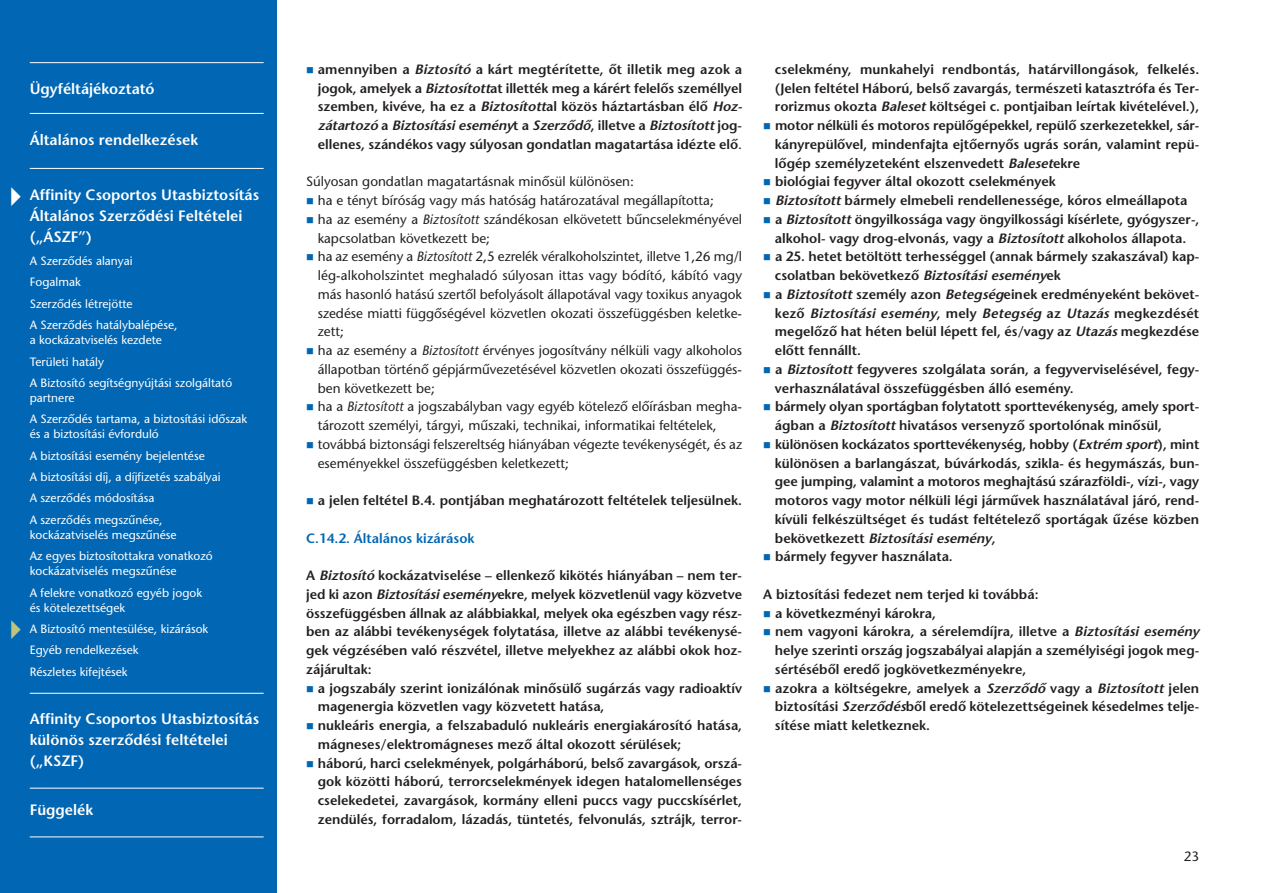
<style>
.page{position:relative;width:1263px;height:893px;background:#fff}
.page>*{position:absolute;margin:0;border:0;box-sizing:border-box;transform-origin:0 0}
.t1{font:15px/21px "ITC Stone Sans M Semi";color:#fff}
.t2{font:13.5px/18.8px "ITC Stone Sans M Semi";color:#231f20;text-align:justify}
.t3{font:13.5px/18.8px "ITC Stone Sans M";color:#231f20}
.t4{font:13.5px "ITC Stone Sans M Semi";color:#0166b3}
.t5{font:12px/15px "ITC Stone Sans M";color:#fff}
.s1{color:#0166b3}
.s2{font-style:italic}
.s3{font-family:"ITC Stone Sans M"}
</style>
<div class="page">
<div style="left:0;top:0;width:276px;height:893px;background:#0166b3"></div>
<hr style="left:30px;top:62px;width:234px;height:1px;background:#fff">
<hr style="left:30px;top:113px;width:234px;height:1px;background:#fff">
<hr style="left:30px;top:168px;width:234px;height:1px;background:#fff">
<hr style="left:30px;top:693px;width:234px;height:1px;background:#fff">
<hr style="left:30px;top:788px;width:234px;height:1px;background:#fff">
<hr style="left:30px;top:836px;width:234px;height:1px;background:#fff">
<p class="t1" style="left:30px;top:80px;width:126px">Ügyféltájékoztató</p>
<p class="t1" style="left:30px;top:130px;width:170px">Általános rendelkezések</p>
<p class="t1" style="left:30px;top:185px;width:231px">Affinity Csoportos Utasbiztosítás<br>Általános Szerződési Feltételei („ÁSZF”)</p>
<p class="t5" style="left:30px;top:255px;width:104px">A Szerződés alanyai</p>
<p class="t5" style="left:30px;top:276px;width:53px">Fogalmak</p>
<p class="t5" style="left:30px;top:297px;width:104px">Szerződés létrejötte</p>
<p class="t5" style="left:30px;top:319px;width:149px">A Szerződés hatálybalépése, a kockázatviselés kezdete</p>
<p class="t5" style="left:30px;top:355px;width:76px">Területi hatály</p>
<p class="t5" style="left:30px;top:377px;width:204px">A Biztosító segítségnyújtási szolgáltató partnere</p>
<p class="t5" style="left:30px;top:413px;width:219px">A Szerződés tartama, a biztosítási időszak és a biztosítási évforduló</p>
<p class="t5" style="left:30px;top:449px;width:176px">A biztosítási esemény bejelentése</p>
<p class="t5" style="left:30px;top:471px;width:192px">A biztosítási díj, a díjfizetés szabályai</p>
<p class="t5" style="left:30px;top:492px;width:126px">A szerződés módosítása</p>
<p class="t5" style="left:30px;top:513px;width:148px">A szerződés megszűnése, kockázatviselés megszűnése</p>
<p class="t5" style="left:30px;top:550px;width:184px">Az egyes biztosítottakra vonatkozó kockázatviselés megszűnése</p>
<p class="t5" style="left:30px;top:586px;width:174px">A felekre vonatkozó egyéb jogok és kötelezettségek</p>
<p class="t5" style="left:30px;top:623px;width:180px">A Biztosító mentesülése, kizárások</p>
<p class="t5" style="left:30px;top:644px;width:110px">Egyéb rendelkezések</p>
<p class="t5" style="left:30px;top:665px;width:99px">Részletes kifejtések</p>
<p class="t1" style="left:30px;top:710px;width:231px">Affinity Csoportos Utasbiztosítás különös szerződési feltételei („KSZF)</p>
<p class="t1" style="left:30px;top:801px;width:65px">Függelék</p>
<p class="t2" style="left:318px;top:61px;width:429px;text-align:left;text-indent:-12px"><span class="s1">■</span> amennyiben a <span class="s2">Biztosító</span> a kárt megtérítette, őt illetik meg azok a jogok, amelyek a <span class="s2">Biztosított</span>at illették meg a kárért felelős személlyel szemben, kivéve, ha ez a <span class="s2">Biztosított</span>al közös háztartásban élő <span class="s2">Hoz&shy;zátartozó</span> a <span class="s2">Biztosításiesemény</span>t a <span class="s2">Szerződő</span>, i l l e t v e a <span class="s2">Biztosított</span>j o g - ellenes, szándékos vagy súlyosan gondatlan magatartása idézte elő<span class="s3">.</span></p>
<p class="t3" style="left:306px;top:174px;width:329px">Súlyosan gondatlan magatartásnak minősül különösen:</p>
<p class="t3" style="left:306px;top:193px;width:409px"><span class="s1">■</span> ha e tényt bíróság vagy más hatóság határozatával megállapította;</p>
<p class="t3" style="left:318px;top:211px;width:426px;text-indent:-12px"><span class="s1">■</span> ha az esemény a <span class="s2">Biztosított</span> szándékosan elkövetett bűncselekményével kapcsolatban következett be;</p>
<p class="t3" style="left:318px;top:249px;width:426px;text-align:justify;text-indent:-12px"><span class="s1">■</span> ha az esemény a <span class="s2">Biztosított</span> 2,5 ezrelék véralkoholszintet, illetve 1,26 mg/l lég-alkoholszintet meghaladó súlyosan ittas vagy bódító, kábító vagy más hasonló hatású szertől befolyásolt állapotával vagy toxikus anyagok szedése miatti függőségével közvetlen okozati összefüggésben keletke&shy;zett;</p>
<p class="t3" style="left:318px;top:343px;width:426px;text-align:justify;text-indent:-12px"><span class="s1">■</span> ha az esemény a <span class="s2">Biztosított</span> érvényes jogosítvány nélküli vagy alkoholos állapotban történő gépjárművezetésével közvetlen okozati összefüggés&shy;ben következett be;</p>
<p class="t3" style="left:318px;top:399px;width:426px;text-indent:-12px"><span class="s1">■</span> ha a <span class="s2">Biztosított</span> a jogszabályban vagy egyéb kötelező előírásban megha&shy;tározott személyi, tárgyi, műszaki, technikai, informatikai feltételek,</p>
<p class="t3" style="left:318px;top:436px;width:426px;text-indent:-12px"><span class="s1">■</span> továbbá biztonsági felszereltség hiányában végezte tevékenységét, és az eseményekkel összefüggésben keletkezett;</p>
<p class="t2" style="left:306px;top:493px;width:437px"><span class="s1">■</span> a jelen feltétel B.4. pontjában meghatározott feltételek teljesülnek.</p>
<p class="t4" style="left:306px;top:533px;width:170px">C.14.2. Általános kizárások</p>
<p class="t2" style="left:306px;top:568px;width:437px">A <span class="s2">Biztosító</span> kockázatviselése – ellenkező kikötés hiányában – nem ter&shy;jed ki azon <span class="s2">Biztosításiesemény</span>ekre, melyek közvetlenül vagy közvetve összefüggésben állnak az alábbiakkal, melyek oka egészben vagy rész&shy;ben az alábbi tevékenységek folytatása, illetve az alábbi tevékenysé&shy;gek végzésében való részvétel, illetve melyekhez az alábbi okok hoz&shy;zájárultak:</p>
<p class="t2" style="left:318px;top:680px;width:426px;text-indent:-12px"><span class="s1">■</span> a jogszabály szerint ionizálónak minősülő sugárzás vagy radioaktív magenergia közvetlen vagy közvetett hatása,</p>
<p class="t2" style="left:318px;top:718px;width:426px;text-indent:-12px"><span class="s1">■</span> nukleáris energia, a felszabaduló nukleáris energiakárosító hatása, mágneses/elektromágneses mező által okozott sérülések;</p>
<p class="t2" style="left:318px;top:755px;width:426px;text-indent:-12px"><span class="s1">■</span> háború, harci cselekmények, polgárháború, belső zavargások, orszá&shy;gok közötti háború, terrorcselekmények idegen hatalomellenséges cselekedetei, zavargások, kormány elleni puccs vagy puccskísérlet, zendülés, forradalom, lázadás, tüntetés, felvonulás, sztrájk, terror-</p>
<p class="t2" style="left:775px;top:61px;width:426px">cselekmény, munkahelyi rendbontás, határvillongások, felkelés. (Jelen feltétel Háború, belső zavargás, természeti katasztrófa és Ter&shy;rorizmus okozta <span class="s2">Baleset</span> költségei c. pontjaiban leírtak kivételével.),</p>
<p class="t2" style="left:775px;top:118px;width:426px;text-indent:-12px"><span class="s1">■</span> motor nélküli és motoros repülőgépekkel, repülő szerkezetekkel, sár&shy;kányrepülővel, mindenfajta ejtőernyős ugrás során, valamint repü&shy;lőgép személyzeteként elszenvedett <span class="s2">Baleset</span>ekre</p>
<p class="t2" style="left:763px;top:174px;width:294px"><span class="s1">■</span> biológiai fegyver által okozott cselekmények</p>
<p class="t2" style="left:763px;top:193px;width:426px"><span class="s1">■</span> <span class="s2">Biztosított</span> bármely elmebeli rendellenessége, kóros elmeállapota</p>
<p class="t2" style="left:763px;top:211px;width:437px;text-align:center"><span class="s1">■</span> a <span class="s2">Biztosított</span> öngyilkossága vagy öngyilkossági kísérlete, gyógyszer-, alkohol- vagy drog-elvonás, vagy a <span class="s2">Biztosított</span> alkoholos állapota.</p>
<p class="t2" style="left:775px;top:249px;width:426px;text-indent:-12px"><span class="s1">■</span> a 25. hetet betöltött terhességgel (annak bármely szakaszával) kap&shy;csolatban bekövetkező <span class="s2">Biztosítási esemény</span>ek</p>
<p class="t2" style="left:775px;top:286px;width:426px;text-indent:-12px"><span class="s1">■</span> a <span class="s2">Biztosított</span> személy azon <span class="s2">Betegség</span>einek eredményeként bekövet&shy;k e z ő <span class="s2">Biztosítási esemény</span>, m e l y <span class="s2">Betegség</span> a z <span class="s2">Utazás</span> m e g k e z d é s é t megelőző hat héten belül lépett fel, és/vagy az <span class="s2">Utazás</span> megkezdése előtt fennállt.</p>
<p class="t2" style="left:775px;top:361px;width:426px;text-indent:-12px"><span class="s1">■</span> a <span class="s2">Biztosított</span> fegyveres szolgálata során, a fegyverviselésével, fegy&shy;verhasználatával összefüggésben álló esemény.</p>
<p class="t2" style="left:775px;top:399px;width:426px;text-indent:-12px"><span class="s1">■</span> bármely olyan sportágban folytatott sporttevékenység, amely sport&shy;ágban a <span class="s2">Biztosított</span> hivatásos versenyző sportolónak minősül,</p>
<p class="t2" style="left:775px;top:436px;width:426px;text-indent:-12px"><span class="s1">■</span> különösen kockázatos sporttevékenység, hobby (<span class="s2">Extrém sport</span>), mint különösen a barlangászat, búvárkodás, szikla- és hegymászás, bun&shy;gee jumping, valamint a motoros meghajtású szárazföldi-, vízi-, vagy motoros vagy motor nélküli légi járművek használatával járó, rend&shy;kívüli felkészültséget és tudást feltételező sportágak űzése közben b e k ö v e t k e z e t t <span class="s2">Biztosítási esemény</span>,</p>
<p class="t2" style="left:763px;top:549px;width:191px"><span class="s1">■</span> bármely fegyver használata.</p>
<p class="t2" style="left:763px;top:586px;width:277px">A biztosítási fedezet nem terjed ki továbbá:</p>
<p class="t2" style="left:763px;top:605px;width:174px"><span class="s1">■</span> a következményi károkra,</p>
<p class="t2" style="left:775px;top:624px;width:426px;text-indent:-12px"><span class="s1">■</span> nem vagyoni károkra, a sérelemdíjra, illetve a <span class="s2">Biztosítási esemény </span>helye szerinti ország jogszabályai alapján a személyiségi jogok meg&shy;sértéséből eredő jogkövetkezményekre,</p>
<p class="t2" style="left:775px;top:680px;width:426px;text-indent:-12px"><span class="s1">■</span> azokra a költségekre, amelyek a <span class="s2">Szerződő</span> vagy a <span class="s2">Biztosított</span> jelen biztosítási <span class="s2">Szerződés</span>ből eredő kötelezettségeinek késedelmes telje&shy;sítése miatt keletkeznek.</p>
<p class="t3" style="left:1184px;top:848px;width:17px">23</p>
</div>
